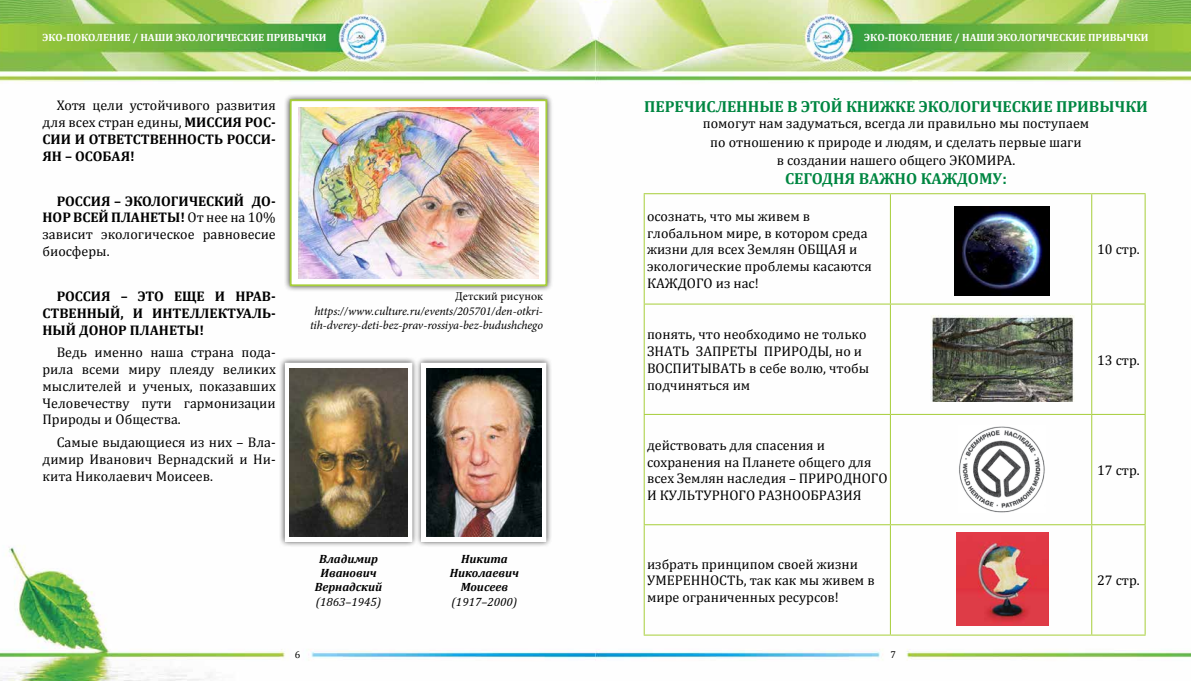
<style>
.page{position:relative;width:1191px;height:681px;background:#fff}
.page>*{position:absolute;margin:0;border:0;box-sizing:border-box;transform-origin:0 0}
.t1{font:700 16px "Cambria";color:#008641}
.t2{font:14px/16.8px "Cambria";color:#000;text-align:justify}
.t3{font:700 14px/16.8px "Cambria";color:#000;text-align:justify}
.t4{font:italic 12px/14.4px "Minion Pro";letter-spacing:-.005em;color:#000;text-align:center}
.t5{font:italic 700 12px/14.4px "Cambria";color:#000;text-align:center}
.t6{font:italic 12px "Cambria";color:#000}
.t7{font:12px "Minion Pro";color:#000}
.t8{font:700 10.5px "Cambria";color:#fff}
.t9{font:10px "Cambria";color:#000}
.s1{font-weight:700}
</style>
<div class="page">
<img style="left:0;top:0;width:1191px;height:680px">
<div style="left:279px;top:357px;width:139px;height:190px;background:#000;opacity:.75"></div>
<div style="left:285px;top:363px;width:127px;height:178px;background:#fff"></div>
<img style="left:289px;top:368px;width:119px;height:168px">
<div style="left:415px;top:357px;width:137px;height:190px;background:#000;opacity:.75"></div>
<svg style="left:423px;top:365px;width:121px;height:174px"></svg>
<img style="left:427px;top:368px;width:114px;height:168px">
<hr style="left:643px;top:193px;width:247px;height:1px;background:#a6ce39">
<hr style="left:643px;top:194px;width:1px;height:109px;background:#a6ce39">
<hr style="left:890px;top:193px;width:201px;height:1px;background:#a6ce39">
<hr style="left:890px;top:194px;width:1px;height:109px;background:#a6ce39">
<hr style="left:1091px;top:193px;width:54px;height:1px;background:#a6ce39">
<hr style="left:1091px;top:194px;width:1px;height:109px;background:#a6ce39">
<hr style="left:1144px;top:194px;width:1px;height:109px;background:#a6ce39">
<hr style="left:643px;top:303px;width:247px;height:1px;background:#a6ce39">
<hr style="left:643px;top:304px;width:1px;height:110px;background:#a6ce39">
<hr style="left:890px;top:303px;width:201px;height:1px;background:#a6ce39">
<hr style="left:890px;top:304px;width:1px;height:110px;background:#a6ce39">
<hr style="left:1091px;top:303px;width:54px;height:1px;background:#a6ce39">
<hr style="left:1091px;top:304px;width:1px;height:110px;background:#a6ce39">
<hr style="left:1144px;top:304px;width:1px;height:110px;background:#a6ce39">
<hr style="left:643px;top:414px;width:247px;height:1px;background:#a6ce39">
<hr style="left:643px;top:415px;width:1px;height:109px;background:#a6ce39">
<hr style="left:890px;top:414px;width:201px;height:1px;background:#a6ce39">
<hr style="left:890px;top:415px;width:1px;height:109px;background:#a6ce39">
<hr style="left:1091px;top:414px;width:54px;height:1px;background:#a6ce39">
<hr style="left:1091px;top:415px;width:1px;height:109px;background:#a6ce39">
<hr style="left:1144px;top:415px;width:1px;height:109px;background:#a6ce39">
<hr style="left:643px;top:524px;width:247px;height:1px;background:#a6ce39">
<hr style="left:643px;top:525px;width:1px;height:109px;background:#a6ce39">
<hr style="left:890px;top:524px;width:201px;height:1px;background:#a6ce39">
<hr style="left:890px;top:525px;width:1px;height:109px;background:#a6ce39">
<hr style="left:1091px;top:524px;width:54px;height:1px;background:#a6ce39">
<hr style="left:1091px;top:525px;width:1px;height:109px;background:#a6ce39">
<hr style="left:1144px;top:525px;width:1px;height:109px;background:#a6ce39">
<hr style="left:643px;top:634px;width:247px;height:1px;background:#a6ce39">
<hr style="left:890px;top:634px;width:201px;height:1px;background:#a6ce39">
<hr style="left:1091px;top:634px;width:54px;height:1px;background:#a6ce39">
<img style="left:955px;top:206px;width:94px;height:90px">
<img style="left:930px;top:315px;width:144px;height:86px">
<img style="left:958px;top:425px;width:87px;height:87px">
<img style="left:956px;top:531px;width:92px;height:94px">
<div style="left:284px;top:93px;width:269px;height:199px;background:#000;opacity:.75"></div>
<div style="left:291px;top:100px;width:255px;height:185px;background:#fff"></div>
<img style="left:299px;top:107px;width:239px;height:171px">
<div style="left:290px;top:99px;width:257px;height:187px;border:2px solid #a6ce39"></div>
<p class="t8" style="left:43px;top:31px;width:286px">ЭКО-ПОКОЛЕНИЕ / НАШИ ЭКОЛОГИЧЕСКИЕ ПРИВЫЧКИ</p>
<p class="t8" style="left:864px;top:31px;width:286px">ЭКО-ПОКОЛЕНИЕ / НАШИ ЭКОЛОГИЧЕСКИЕ ПРИВЫЧКИ</p>
<p class="t2" style="left:43px;top:97px;width:235px;text-indent:14px">Хотя цели устойчивого развития для всех стран едины, <span class="s1">МИССИЯ РОС-СИИ И ОТВЕТСТВЕННОСТЬ РОССИ-ЯН – ОСОБАЯ!</span></p>
<p class="t2" style="left:43px;top:192px;width:235px;text-indent:14px"><span class="s1">РОССИЯ – ЭКОЛОГИЧЕСКИЙ ДО-НОР ВСЕЙ ПЛАНЕТЫ!</span> От нее на 10% зависит экологическое равновесие биосферы.</p>
<p class="t3" style="left:43px;top:287px;width:235px;text-indent:14px">РОССИЯ – ЭТО ЕЩЕ И НРАВ-СТВЕННЫЙ, И ИНТЕЛЛЕКТУАЛЬ-НЫЙ ДОНОР ПЛАНЕТЫ!</p>
<p class="t2" style="left:43px;top:344px;width:235px;text-indent:14px">Ведь именно наша страна пода&shy;рила всеми миру плеяду великих мыслителей и ученых, показавших Человечеству пути гармонизации Природы и Общества.</p>
<p class="t2" style="left:43px;top:433px;width:235px;text-indent:14px">Самые выдающиеся из них – Вла&shy;димир Иванович Вернадский и Ни&shy;кита Николаевич Моисеев.</p>
<p class="t7" style="left:455px;top:288px;width:89px">Детский рисунок</p>
<p class="t4" style="left:310px;top:303px;width:234px">https://www.culture.ru/events/205701/den-otkri&shy;tih-dverey-deti-bez-prav-rossiya-bez-budushchego</p>
<p class="t1" style="left:644px;top:96px;width:23px">Перечисленные</p>
<p class="t1" style="left:787px;top:96px;width:25px">в этой</p>
<p class="t1" style="left:846px;top:96px;width:12px">кни</p>
<p class="t1" style="left:880px;top:96px;width:50px">жке экологические</p>
<p class="t1" style="left:1056px;top:96px;width:13px">привычки</p>
<p class="t2" style="left:703px;top:113px;width:388px;line-height:18.8px;text-align:center">помогут нам задуматься, всегда ли правильно мы поступаем по отношению к природе и людям, и сделать первые шаги<br>в создании нашего общего ЭКОМИРА.</p>
<p class="t1" style="left:785px;top:169px;width:21px">Сегодня</p>
<p class="t1" style="left:859px;top:169px;width:111px">важно каждому</p>
<p class="t1" style="left:1002px;top:169px;width:6px">:</p>
<p class="t2" style="left:647px;top:207px;width:226px;text-align:left">осознать, что мы живем в глобальном мире, в котором среда жизни для всех Землян ОБЩАЯ и экологические проблемы касаются<br>КАЖДОГО из нас!</p>
<p class="t2" style="left:1097px;top:241px;width:44px">10 стр.</p>
<p class="t2" style="left:647px;top:326px;width:224px;text-align:left">понять, что необходимо не только<br>ЗНАТЬ ЗАПРЕТЫ ПРИРОДЫ, но и<br>ВОСПИТЫВАТЬ в себе волю, чтобы подчиняться им</p>
<p class="t2" style="left:647px;top:436px;width:242px;text-align:left">действовать для спасения и сохранения на Планете общего для всех Землян наследия – ПРИРОДНОГО<br>И КУЛЬТУРНОГО РАЗНООБРАЗИЯ</p>
<p class="t2" style="left:1097px;top:351px;width:44px">13 стр.</p>
<p class="t2" style="left:1097px;top:461px;width:44px">17 стр.</p>
<p class="t5" style="left:315px;top:550px;width:69px">Владимир<br>Иванович<br>Вернадский</p>
<p class="t6" style="left:316px;top:594px;width:67px">(1863–1945)</p>
<p class="t5" style="left:450px;top:550px;width:71px">Никита<br>Николаевич<br>Моисеев</p>
<p class="t6" style="left:451px;top:594px;width:67px">(1917–2000)</p>
<p class="t2" style="left:647px;top:555px;width:229px;text-align:left">избрать принципом своей жизни<br>УМЕРЕННОСТЬ, так как мы живем в мире ограниченных ресурсов!</p>
<p class="t9" style="left:295px;top:648px;width:7px">6</p>
<p class="t9" style="left:890px;top:648px;width:7px">7</p>
<p class="t2" style="left:1097px;top:572px;width:44px">27 стр.</p>
</div>
